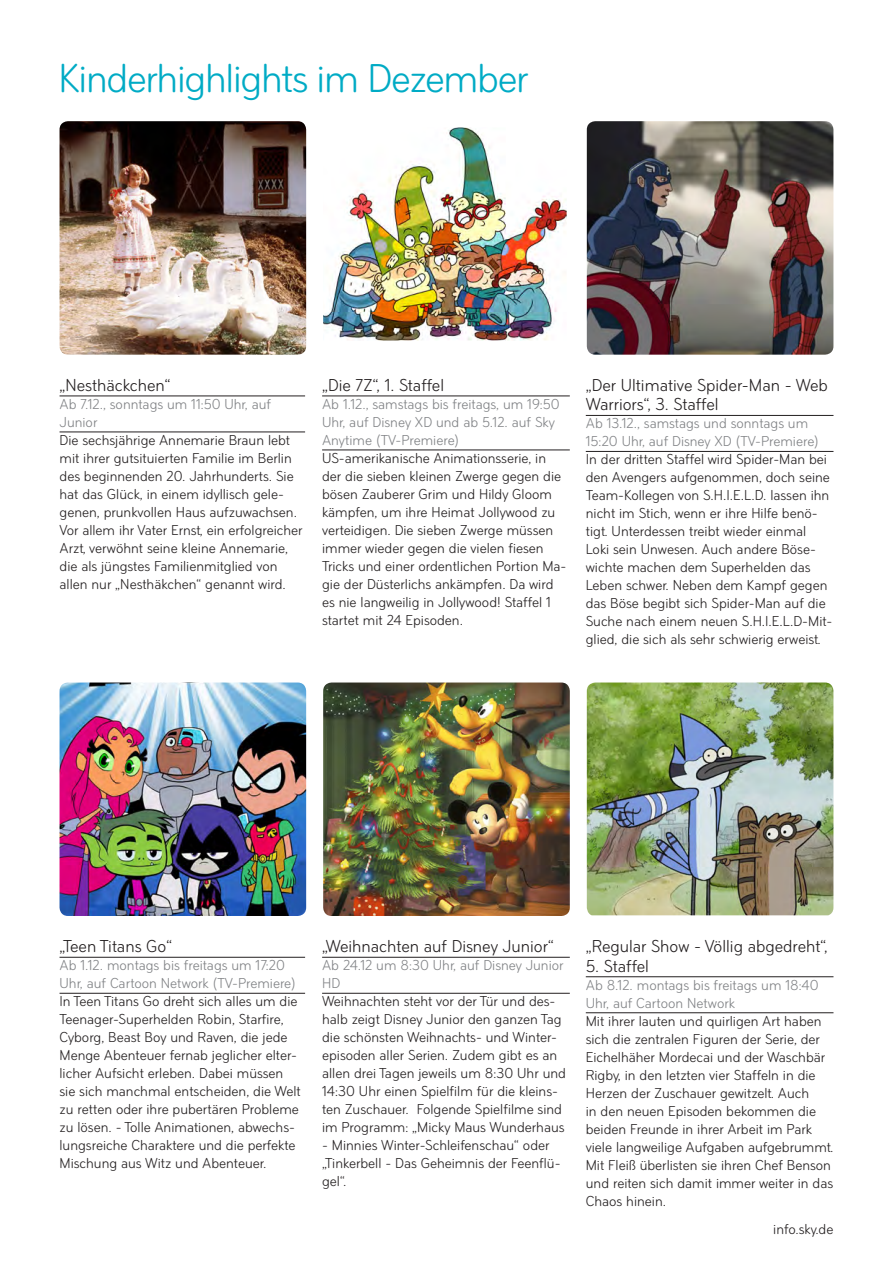
<style>
.page{position:relative;width:893px;height:1263px;background:#fff}
.page>*{position:absolute;margin:0;border:0;box-sizing:border-box;transform-origin:0 0}
.t1{font:42px "Sky Text";letter-spacing:-.03em;color:#00abc5}
.t2{font:18px/19.5px "Sky Text";color:#231f20}
.t3{font:15px/18px "Sky Text";color:#231f20}
.t4{font:15px/18px "Sky Text";color:#808285}
</style>
<div class="page">
<hr style="left:60px;top:396px;width:245px;height:1px;background:#231f20">
<hr style="left:60px;top:432px;width:245px;height:1px;background:#231f20">
<hr style="left:60px;top:957px;width:245px;height:1px;background:#231f20">
<hr style="left:60px;top:993px;width:245px;height:1px;background:#231f20">
<hr style="left:322px;top:396px;width:248px;height:1px;background:#231f20">
<hr style="left:322px;top:450px;width:248px;height:1px;background:#231f20">
<hr style="left:322px;top:957px;width:248px;height:1px;background:#231f20">
<hr style="left:322px;top:993px;width:248px;height:1px;background:#231f20">
<hr style="left:586px;top:415px;width:247px;height:1px;background:#231f20">
<hr style="left:586px;top:451px;width:247px;height:1px;background:#231f20">
<hr style="left:586px;top:976px;width:247px;height:1px;background:#231f20">
<hr style="left:586px;top:1012px;width:247px;height:1px;background:#231f20">
<img style="left:60px;top:121px;width:246px;height:234px">
<img style="left:60px;top:682px;width:246px;height:234px">
<img style="left:323px;top:128px;width:244px;height:212px">
<img style="left:323px;top:682px;width:247px;height:234px">
<img style="left:587px;top:121px;width:246px;height:234px">
<img style="left:587px;top:682px;width:246px;height:233px">
<p class="t1" style="left:58px;top:54px;width:472px">Kinderhighlights im Dezember</p>
<p class="t2" style="left:60px;top:375px;width:113px">„Nesthäckchen“</p>
<p class="t4" style="left:60px;top:395px;width:213px">Ab 7.12., sonntags um 11:50 Uhr, auf<br>Junior</p>
<p class="t3" style="left:60px;top:431px;width:245px">Die sechsjährige Annemarie Braun lebt mit ihrer gutsituierten Familie im Berlin des beginnenden 20. Jahrhunderts. Sie hat das Glück, in einem idyllisch gele&shy;genen, prunkvollen Haus aufzuwachsen.<br>Vor allem ihr Vater Ernst, ein erfolgreicher Arzt, verwöhnt seine kleine Annemarie, die als jüngstes Familienmitglied von allen nur „Nesthäkchen“ genannt wird.</p>
<p class="t2" style="left:322px;top:375px;width:123px">„Die 7Z“, 1. Staffel</p>
<p class="t4" style="left:322px;top:395px;width:239px">Ab 1.12., samstags bis freitags, um 19:50<br>Uhr, auf Disney XD und ab 5.12. auf Sky<br>Anytime (TV-Premiere)</p>
<p class="t3" style="left:322px;top:449px;width:246px">US-amerikanische Animationsserie, in der die sieben kleinen Zwerge gegen die bösen Zauberer Grim und Hildy Gloom kämpfen, um ihre Heimat Jollywood zu verteidigen. Die sieben Zwerge müssen immer wieder gegen die vielen fiesen Tricks und einer ordentlichen Portion Ma&shy;gie der Düsterlichs ankämpfen. Da wird es nie langweilig in Jollywood! Staffel 1 startet mit 24 Episoden.</p>
<p class="t2" style="left:586px;top:375px;width:244px">„Der Ultimative Spider-Man - Web<br>Warriors“, 3. Staffel</p>
<p class="t4" style="left:586px;top:414px;width:234px">Ab 13.12., samstags und sonntags um<br>15:20 Uhr, auf Disney XD (TV-Premiere)</p>
<p class="t3" style="left:586px;top:450px;width:248px">In der dritten Staffel wird Spider-Man bei den Avengers aufgenommen, doch seine Team-Kollegen von S.H.I.E.L.D. lassen ihn nicht im Stich, wenn er ihre Hilfe benö&shy;tigt. Unterdessen treibt wieder einmal Loki sein Unwesen. Auch andere Böse&shy;wichte machen dem Superhelden das Leben schwer. Neben dem Kampf gegen das Böse begibt sich Spider-Man auf die Suche nach einem neuen S.H.I.E.L.D-Mit&shy;glied, die sich als sehr schwierig erweist.</p>
<p class="t2" style="left:60px;top:936px;width:114px">„Teen Titans Go“</p>
<p class="t4" style="left:60px;top:956px;width:238px">Ab 1.12. montags bis freitags um 17:20<br>Uhr, auf Cartoon Network (TV-Premiere)</p>
<p class="t3" style="left:60px;top:992px;width:243px">In Teen Titans Go dreht sich alles um die Teenager-Superhelden Robin, Starfire, Cyborg, Beast Boy und Raven, die jede Menge Abenteuer fernab jeglicher elter&shy;licher Aufsicht erleben. Dabei müssen sie sich manchmal entscheiden, die Welt zu retten oder ihre pubertären Probleme zu lösen. - Tolle Animationen, abwechs&shy;lungsreiche Charaktere und die perfekte Mischung aus Witz und Abenteuer.</p>
<p class="t2" style="left:322px;top:936px;width:233px">„Weihnachten auf Disney Junior“</p>
<p class="t4" style="left:322px;top:956px;width:243px">Ab 24.12 um 8:30 Uhr, auf Disney Junior<br>HD</p>
<p class="t3" style="left:322px;top:992px;width:245px">Weihnachten steht vor der Tür und des&shy;halb zeigt Disney Junior den ganzen Tag die schönsten Weihnachts- und Winter&shy;episoden aller Serien. Zudem gibt es an allen drei Tagen jeweils um 8:30 Uhr und 14:30 Uhr einen Spielfilm für die kleins&shy;ten Zuschauer. Folgende Spielfilme sind im Programm: „Micky Maus Wunderhaus</p>
<p class="t3" style="left:322px;top:1136px;width:240px">- Minnies Winter-Schleifenschau“ oder „Tinkerbell - Das Geheimnis der Feenflü&shy;gel“.</p>
<p class="t2" style="left:586px;top:936px;width:243px">„Regular Show - Völlig abgedreht“,</p>
<p class="t2" style="left:586px;top:956px;width:65px">5. Staffel</p>
<p class="t4" style="left:586px;top:976px;width:234px">Ab 8.12. montags bis freitags um 18:40<br>Uhr, auf Cartoon Network</p>
<p class="t3" style="left:586px;top:1012px;width:249px">Mit ihrer lauten und quirligen Art haben sich die zentralen Figuren der Serie, der Eichelhäher Mordecai und der Waschbär Rigby, in den letzten vier Staffeln in die Herzen der Zuschauer gewitzelt. Auch<br>in den neuen Episoden bekommen die beiden Freunde in ihrer Arbeit im Park viele langweilige Aufgaben aufgebrummt.<br>Mit Fleiß überlisten sie ihren Chef Benson und reiten sich damit immer weiter in das Chaos hinein.</p>
<p class="t3" style="left:773px;top:1220px;width:62px">info.sky.de</p>
</div>
